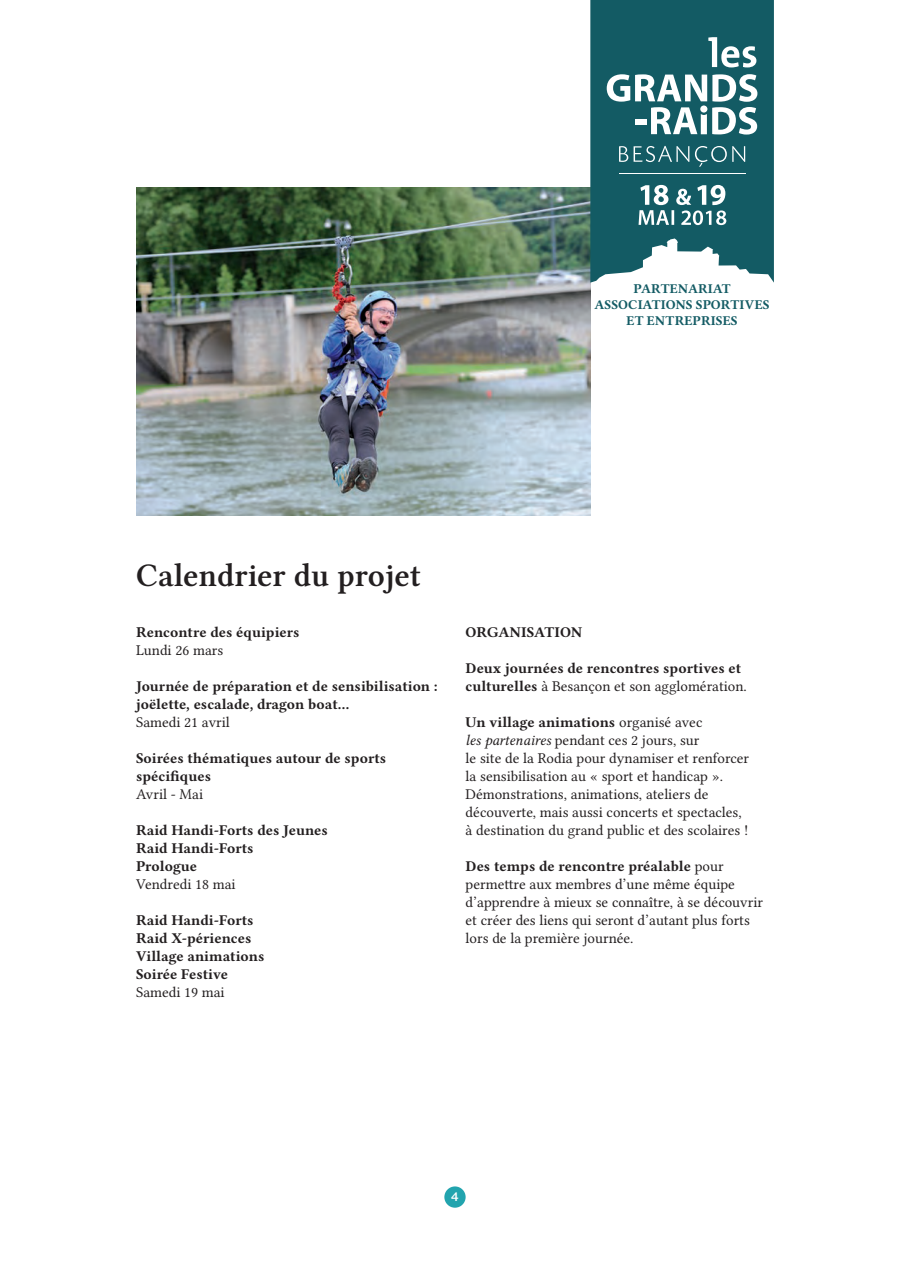
<style>
.page{position:relative;width:910px;height:1280px;background:#fff}
.page>*{position:absolute;margin:0;border:0;box-sizing:border-box;transform-origin:0 0}
.t1{font:33px "Lin Libertine OZ";color:#231f20}
.t2{font:15px/18px "Lin Libertine O";color:#231f20}
.t3{font:15px/18px "Lin Libertine OB";color:#231f20}
.t4{font:13.5px/16.2px "Lin Libertine OB";color:#135b64;text-align:center}
.t5{font:500 13.5px "Today SB";color:#fff}
.s1{font-family:"Lin Libertine OB"}
.s2{font-family:"Lin Libertine O"}
.s3{font-family:"Lin Libertine OI"}
</style>
<div class="page">
<img style="left:137px;top:187px;width:453px;height:328px">
<div style="left:444px;top:1186px;width:22px;height:22px;background:#22a4ae;border-radius:50%"></div>
<svg style="left:590px;top:0;width:184px;height:283px;background:#2d6d75"></svg>
<svg style="left:639px;top:185px;width:87px;height:40px"></svg>
<svg style="left:619px;top:146px;width:126px;height:21px;background:#39767d"></svg>
<hr style="left:619px;top:173px;width:126px;height:1px;background:#fff">
<svg style="left:607px;top:74px;width:150px;height:61px"></svg>
<div style="left:635px;top:119px;width:12px;height:6px;background:#fff"></div>
<svg style="left:708px;top:37px;width:48px;height:30px"></svg>
<p class="t4" style="left:595px;top:280px;width:177px">PARTENARIAT<br>ASSOCIATIONS SPORTIVES<br>ET ENTREPRISES</p>
<h1 class="t1" style="left:136px;top:557px;width:286px">Calendrier du projet</h1>
<p class="t3" style="left:136px;top:622px;width:165px">Rencontre des équipiers</p>
<p class="t2" style="left:136px;top:641px;width:89px">Lundi 26 mars</p>
<p class="t3" style="left:136px;top:676px;width:303px">Journée de préparation et de sensibilisation : joëlette, escalade, dragon boat...</p>
<p class="t2" style="left:136px;top:713px;width:95px">Samedi 21 avril</p>
<p class="t3" style="left:136px;top:748px;width:252px">Soirées thématiques autour de sports spécifiques</p>
<p class="t2" style="left:136px;top:785px;width:69px">Avril - Mai</p>
<p class="t3" style="left:136px;top:820px;width:193px">Raid Handi-Forts des Jeunes<br>Raid Handi-Forts<br>Prologue</p>
<p class="t2" style="left:136px;top:875px;width:101px">Vendredi 18 mai</p>
<p class="t3" style="left:136px;top:910px;width:130px">Raid Handi-Forts<br>Raid X-périences<br>Village animations<br>Soirée Festive</p>
<p class="t2" style="left:136px;top:983px;width:90px">Samedi 19 mai</p>
<p class="t3" style="left:466px;top:622px;width:118px">ORGANISATION</p>
<p class="t3" style="left:466px;top:658px;width:277px">Deux journées de rencontres sportives et</p>
<p class="t2" style="left:466px;top:677px;width:283px"><span class="s1">culturelles</span> à Besançon et son agglomération.</p>
<p class="t3" style="left:466px;top:712px;width:238px">Un village animations <span class="s2">organisé avec</span></p>
<p class="t2" style="left:466px;top:731px;width:285px"><span class="s3">les partenaires</span> pendant ces 2 jours, sur<br>le site de la Rodia pour dynamiser et renforcer la sensibilisation au « sport et handicap ».<br>Démonstrations, animations, ateliers de découverte, mais aussi concerts et spectacles, à destination du grand public et des scolaires !</p>
<p class="t3" style="left:466px;top:856px;width:260px">Des temps de rencontre préalable <span class="s2">pour</span></p>
<p class="t2" style="left:466px;top:875px;width:299px">permettre aux membres d’une même équipe d’apprendre à mieux se connaître, à se découvrir et créer des liens qui seront d’autant plus forts lors de la première journée.</p>
<p class="t5" style="left:451px;top:1190px;width:9px">4</p>
</div>
